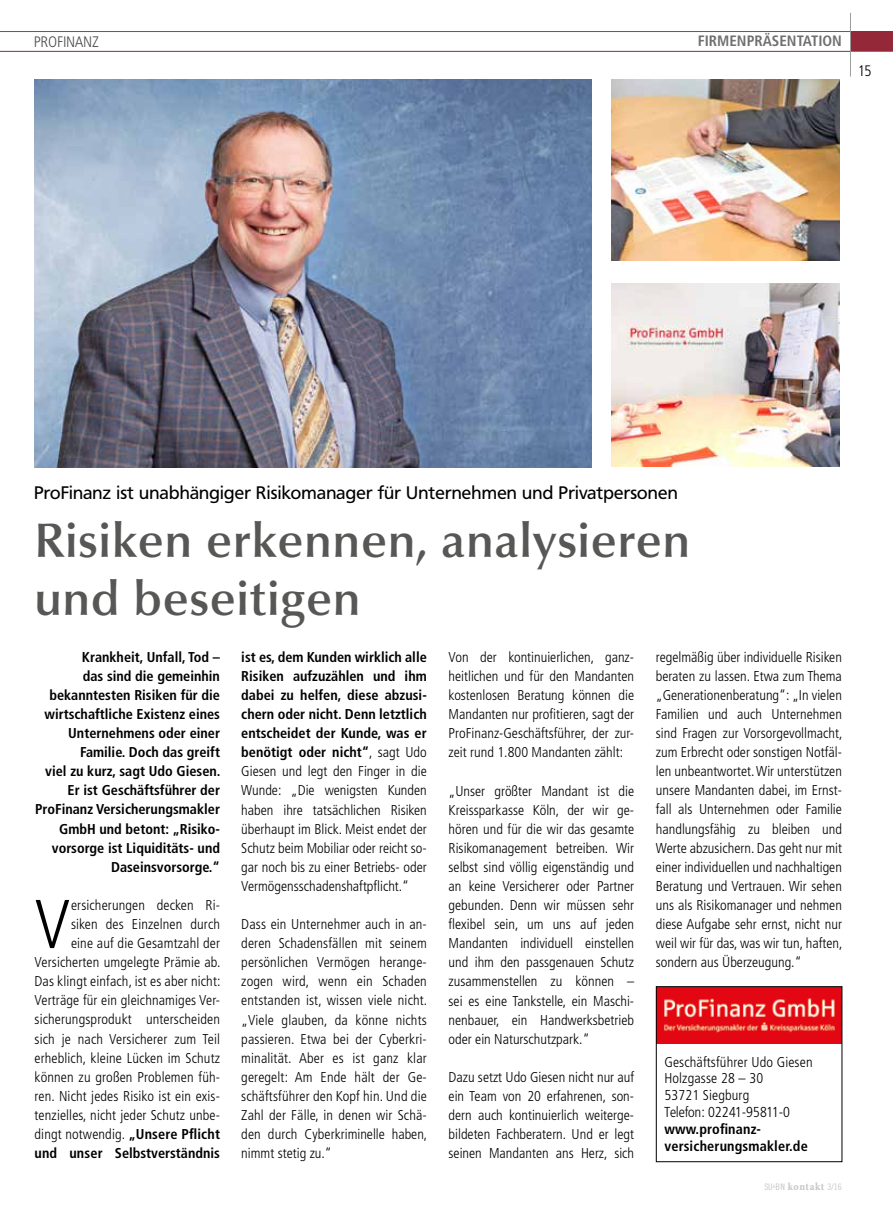
<style>
.page{position:relative;width:893px;height:1212px;background:#fff}
.page>*{position:absolute;margin:0;border:0;box-sizing:border-box;transform-origin:0 0}
.t1{font:300 condensed 69px "Frutiger";color:#000}
.t2{font:600 48.75px/58.5px "Optima";letter-spacing:.01em;color:#575756}
.t3{font:18px "Frutiger BQ";letter-spacing:.01em;color:#000}
.t4{font:700 condensed 15px "Frutiger";color:#706f6f}
.t5{font:300 15px "Frutiger Condensed BQ";color:#4a4a49}
.t6{font:300 15px "Frutiger Condensed BQ";color:#000}
.t7{font:300 condensed 14.25px/19px "Frutiger";letter-spacing:.01em;color:#000;text-align:justify}
.t8{font:700 condensed 14.25px/19px "Frutiger";color:#000;text-align:right}
.t9{font:300 14.25px "Frutiger Condensed BQ";letter-spacing:.01em;color:#000}
.t10{font:9px "Trade Gothic Cond Eighteen";color:#c6c6c6}
.s1{font-weight:700}
.s2{font-family:"Minion Pro";font-weight:700;font-stretch:condensed;font-size:10.95px}
</style>
<div class="page">
<hr style="left:0;top:51px;width:893px;height:1px;background:#706f6f">
<hr style="left:0;top:31px;width:893px;height:1px;background:#706f6f">
<div style="left:656px;top:987px;width:186px;height:56px;background:#e30613"></div>
<img style="left:664px;top:998px;width:171px;height:35px">
<img style="left:35px;top:79px;width:556px;height:388px">
<hr style="left:0;top:31px;width:851px;height:1px;background:#a3424a">
<hr style="left:0;top:51px;width:851px;height:1px;background:#a3424a">
<div style="left:850px;top:32px;width:43px;height:19px;background:#942738"></div>
<div style="left:656px;top:986px;width:186px;height:176px;border:1px solid #000"></div>
<hr style="left:850px;top:13px;width:1px;height:64px;background:#9d9d9c">
<img style="left:611px;top:79px;width:229px;height:182px">
<img style="left:611px;top:284px;width:229px;height:182px">
<p class="t5" style="left:34px;top:33px;width:9px">PROFINANZ</p>
<p class="t4" style="left:698px;top:32px;width:129px">Firm enpräsentation</p>
<p class="t6" style="left:858px;top:62px;width:15px">15</p>
<p class="t3" style="left:34px;top:483px;width:645px">ProFinanz ist unabhängiger Risikomanager für Unternehmen und Privatpersonen</p>
<h2 class="t2" style="left:34px;top:511px;width:658px">Risiken erkennen, analysieren und beseitigen</h2>
<p class="t8" style="left:35px;top:647px;width:187px">Krankheit, Unfall, Tod –<br>das sind die gemeinhin bekanntesten Risiken für die wirtschaftliche Existenz eines<br>Unternehmens oder einer<br>Familie. Doch das greift<br>viel zu kurz, sagt Udo Giesen.<br>Er ist Geschäftsführer der<br>ProFinanz Versicherungsmakler<br>GmbH und betont: „Risiko&shy;vorsorge ist Liquiditäts- und<br>Daseinsvorsorge.“</p>
<h1 class="t1" style="left:35px;top:885px;width:37px">V</h1>
<p class="t7" style="left:35px;top:896px;width:188px;text-align:right">ersicherungen decken Ri-<br>siken des Einzelnen durch<br>eine auf die Gesamtzahl der Versicherten umgelegte Prämie ab.<br>Das klingt einfach, ist es aber nicht:<br>Verträge für ein gleichnamiges Ver&shy;sicherungsprodukt unterscheiden sich je nach Versicherer zum Teil erheblich, kleine Lücken im Schutz können zu großen Problemen füh&shy;ren. Nicht jedes Risiko ist ein exis&shy;tenzielles, nicht jeder Schutz unbe&shy;dingt notwendig. <span class="s1">„Unsere Pflicht und unser Selbstverständnis</span></p>
<p class="t7" style="left:241px;top:647px;width:187px"><span class="s1">ist es, dem Kunden wirklich alle Risiken aufzuzählen und ihm dabei zu helfen, diese abzusi&shy;chern oder nicht. Denn letztlich entscheidet der Kunde, was er benötigt oder nicht“</span>, sagt Udo Giesen und legt den Finger in die Wunde: „Die wenigsten Kunden haben ihre tatsächlichen Risiken überhaupt im Blick. Meist endet der Schutz beim Mobiliar oder reicht so&shy;gar noch bis zu einer Betriebs- oder Vermögensschadenshaftpflicht.“</p>
<p class="t7" style="left:241px;top:915px;width:188px">Dass ein Unternehmer auch in an&shy;deren Schadensfällen mit seinem persönlichen Vermögen herange&shy;zogen wird, wenn ein Schaden entstanden ist, wissen viele nicht. „Viele glauben, da könne nichts passieren. Etwa bei der Cyberkri&shy;minalität. Aber es ist ganz klar geregelt: Am Ende hält der Ge&shy;schäftsführer den Kopf hin. Und die Zahl der Fälle, in denen wir Schä&shy;den durch Cyberkriminelle haben, nimmt stetig zu.“</p>
<p class="t7" style="left:449px;top:647px;width:187px">Von der kontinuierlichen, ganz&shy;heitlichen und für den Mandanten kostenlosen Beratung können die Mandanten nur profitieren, sagt der ProFinanz-Geschäftsführer, der zur&shy;zeit rund 1.800 Mandanten zählt:</p>
<p class="t7" style="left:449px;top:781px;width:187px">„Unser größter Mandant ist die Kreissparkasse Köln, der wir ge&shy;hören und für die wir das gesamte Risikomanagement betreiben. Wir selbst sind völlig eigenständig und an keine Versicherer oder Partner gebunden. Denn wir müssen sehr flexibel sein, um uns auf jeden Mandanten individuell einstellen und ihm den passgenauen Schutz zusammenstellen zu können – sei es eine Tankstelle, ein Maschi&shy;nenbauer, ein Handwerksbetrieb oder ein Naturschutzpark.“</p>
<p class="t7" style="left:449px;top:1068px;width:187px">Dazu setzt Udo Giesen nicht nur auf ein Team von 20 erfahrenen, son&shy;dern auch kontinuierlich weiterge&shy;bildeten Fachberatern. Und er legt seinen Mandanten ans Herz, sich</p>
<p class="t7" style="left:656px;top:647px;width:188px">regelmäßig über individuelle Risiken beraten zu lassen. Etwa zum Thema „Generationenberatung“: „In vielen Familien und auch Unternehmen sind Fragen zur Vorsorgevollmacht, zum Erbrecht oder sonstigen Notfäl&shy;len unbeantwortet. Wir unterstützen unsere Mandanten dabei, im Ernst&shy;fall als Unternehmen oder Familie handlungsfähig zu bleiben und Werte abzusichern. Das geht nur mit einer individuellen und nachhaltigen Beratung und Vertrauen. Wir sehen uns als Risikomanager und nehmen diese Aufgabe sehr ernst, nicht nur weil wir für das, was wir tun, haften, sondern aus Überzeugung.“</p>
<p class="t7" style="left:664px;top:1053px;width:150px;line-height:16.5px;text-align:left">Geschäftsführer Udo Giesen<br>Holzgasse 28 – 30<br>53721 Siegburg</p>
<p class="t9" style="left:664px;top:1103px;width:127px">TELEFON: 02241-95811-0</p>
<p class="t8" style="left:664px;top:1120px;width:145px;line-height:17.1px;text-align:left">www.profinanz&shy;versicherungsmakler.de</p>
<p class="t10" style="left:764px;top:1181px;width:79px">SU<sup>&amp;</sup>BN <span class="s2">kontakt</span> 3/16</p>
</div>
